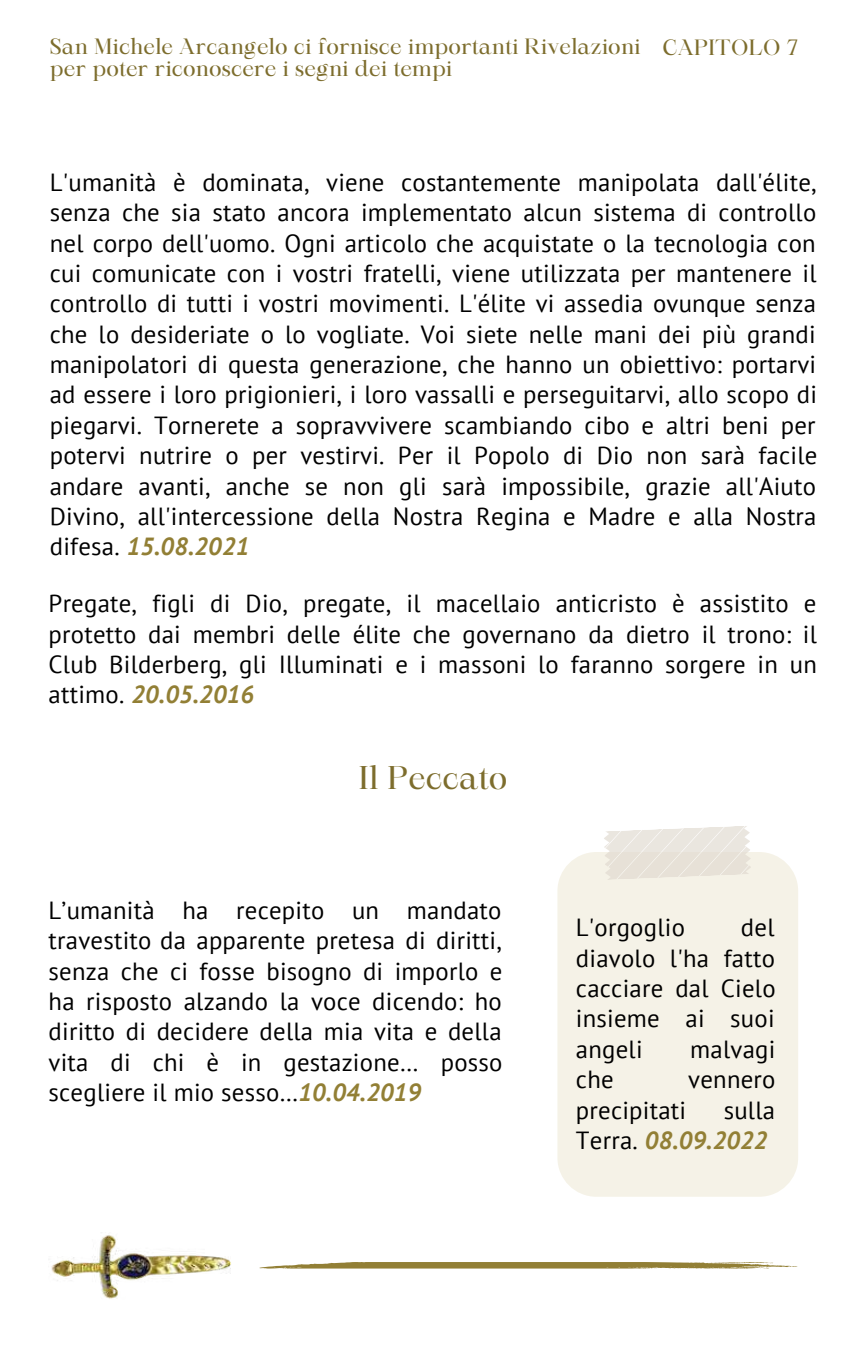
<style>
.page{position:relative;width:864px;height:1350px;background:#fff}
.page>*{position:absolute;margin:0;border:0;box-sizing:border-box;transform-origin:0 0}
.t1{font:31.5px "Maharlika";letter-spacing:.01em;color:#7d6d2d}
.t2{font:24.75px/30.4px "PT Sans";letter-spacing:.01em;color:#000;text-align:justify}
.t3{font:21.15px/22.1px "Maharlika";letter-spacing:.01em;color:#7d6d2d}
.s1{font-weight:700;font-style:italic;color:#927f35}
</style>
<div class="page">
<div style="left:557px;top:852px;width:241px;height:345px;background:#f5f2e7;border-radius:39px"></div>
<svg style="left:604px;top:826px;width:147px;height:54px"></svg>
<img style="left:51px;top:1235px;width:180px;height:64px">
<svg style="left:259px;top:1262px;width:539px;height:7px;background:#aa9b62"></svg>
<p class="t3" style="left:50px;top:37px;width:592px">San Michele Arcangelo ci fornisce importanti Rivelazioni per poter riconoscere i segni dei tempi</p>
<p class="t3" style="left:663px;top:38px;width:137px">CAPITOLO 7</p>
<p class="t2" style="left:50px;top:166px;width:769px">L'umanità è dominata, viene costantemente manipolata dall'élite, senza che sia stato ancora implementato alcun sistema di controllo nel corpo dell'uomo. Ogni articolo che acquistate o la tecnologia con cui comunicate con i vostri fratelli, viene utilizzata per mantenere il controllo di tutti i vostri movimenti. L'élite vi assedia ovunque senza che lo desideriate o lo vogliate. Voi siete nelle mani dei più grandi manipolatori di questa generazione, che hanno un obiettivo: portarvi ad essere i loro prigionieri, i loro vassalli e perseguitarvi, allo scopo di piegarvi. Tornerete a sopravvivere scambiando cibo e altri beni per potervi nutrire o per vestirvi. Per il Popolo di Dio non sarà facile andare avanti, anche se non gli sarà impossibile, grazie all'Aiuto Divino, all'intercessione della Nostra Regina e Madre e alla Nostra difesa. <span class="s1">15.08.2021</span></p>
<p class="t2" style="left:49px;top:588px;width:770px">Pregate, figli di Dio, pregate, il macellaio anticristo è assistito e protetto dai membri delle élite che governano da dietro il trono: il Club Bilderberg, gli Illuminati e i massoni lo faranno sorgere in un attimo. <span class="s1">20.05.2016</span></p>
<p class="t1" style="left:359px;top:765px;width:150px">Il Peccato</p>
<p class="t2" style="left:49px;top:894px;width:455px">L’umanità ha recepito un mandato travestito da apparente pretesa di diritti, senza che ci fosse bisogno di imporlo e ha risposto alzando la voce dicendo: ho diritto di decidere della mia vita e della vita di chi è in gestazione… posso scegliere il mio sesso…<span class="s1">10.04.2019</span></p>
<p class="t2" style="left:576px;top:912px;width:111px">L'orgoglio</p>
<p class="t2" style="left:576px;top:912px;width:201px;text-indent:165px">del diavolo l'ha fatto cacciare dal Cielo insieme ai suoi angeli</p>
<p class="t2" style="left:690px;top:1033px;width:87px">malvagi</p>
<p class="t2" style="left:576px;top:1064px;width:39px">che</p>
<p class="t2" style="left:688px;top:1064px;width:89px">vennero</p>
<p class="t2" style="left:576px;top:1094px;width:112px">precipitati</p>
<p class="t2" style="left:576px;top:1094px;width:201px;text-indent:148px">sulla<br>Terra. <span class="s1">08.09.2022</span></p>
</div>
